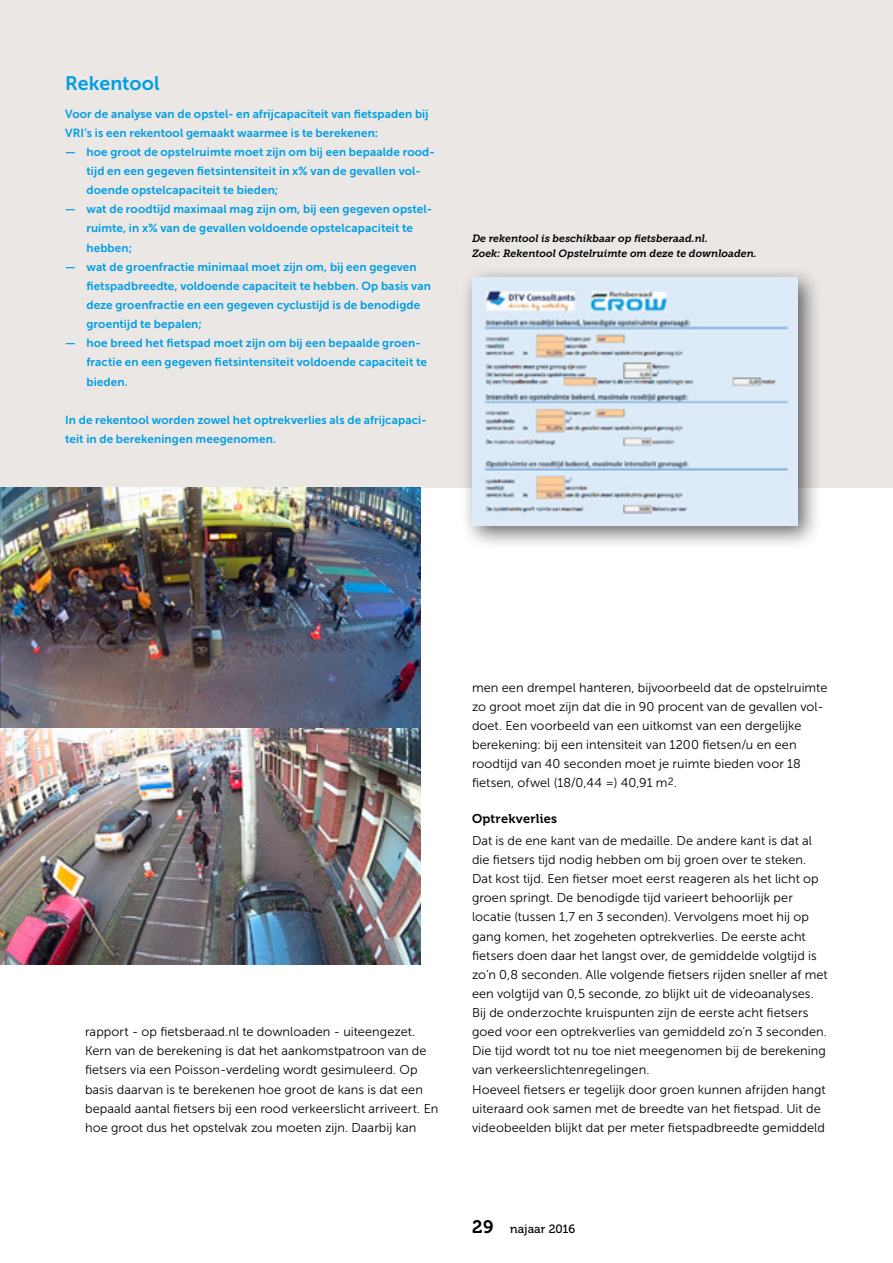
<style>
.page{position:relative;width:893px;height:1263px;background:#fff}
.page>*{position:absolute;margin:0;border:0;box-sizing:border-box;transform-origin:0 0}
.t1{font:19.5px "Museo Sans 700";letter-spacing:.005em;color:#009ee3}
.t2{font:12.75px/19.2px "Museo Sans 300";letter-spacing:.005em;color:#000}
.t3{font:12.75px "Museo 700";letter-spacing:.02em;color:#000}
.t4{font:12px "Museo 500";color:#000}
.t5{font:11.7px/19.2px "Museo Sans 700";letter-spacing:.01em;color:#009ee3}
.t6{font:italic 10.5px/15px "Museo Slab 700";color:#000}
.s1{font-family:"Museo 700";font-size:18px}
</style>
<div class="page">
<div style="left:0;top:0;width:893px;height:488px;background:#eae7e5"></div>
<img style="left:0;top:488px;width:421px;height:476px">
<div style="left:460px;top:265px;width:363px;height:285px;background:#000;opacity:.6"></div>
<img style="left:472px;top:277px;width:326px;height:248px">
<h1 class="t1" style="left:65px;top:73px;width:96px">Rekentool</h1>
<p class="t5" style="left:65px;top:104px;width:365px">Voor de analyse van de opstel- en afrijcapaciteit van fietspaden bij<br>VRI’s is een rekentool gemaakt waarmee is te berekenen:</p>
<p class="t5" style="left:86px;top:142px;width:350px;text-indent:-21px">— hoe groot de opstelruimte moet zijn om bij een bepaalde rood&shy;tijd en een gegeven fietsintensiteit in x% van de gevallen vol&shy;doende opstelcapaciteit te bieden;</p>
<p class="t5" style="left:86px;top:200px;width:347px;text-indent:-21px">— wat de roodtijd maximaal mag zijn om, bij een gegeven opstel&shy;ruimte, in x% van de gevallen voldoende opstelcapaciteit te hebben;</p>
<p class="t5" style="left:86px;top:257px;width:346px;text-indent:-21px">— wat de groenfractie minimaal moet zijn om, bij een gegeven fietspadbreedte, voldoende capaciteit te hebben. Op basis van deze groenfractie en een gegeven cyclustijd is de benodigde groentijd te bepalen;</p>
<p class="t5" style="left:86px;top:334px;width:342px;text-indent:-21px">— hoe breed het fietspad moet zijn om bij een bepaalde groen&shy;fractie en een gegeven fietsintensiteit voldoende capaciteit te bieden.</p>
<p class="t5" style="left:65px;top:410px;width:363px">In de rekentool worden zowel het optrekverlies als de afrijcapaci&shy;teit in de berekeningen meegenomen.</p>
<p class="t6" style="left:472px;top:231px;width:286px">De rekentool is beschikbaar op fietsberaad.nl.<br>Zoek: Rekentool Opstelruimte om deze te downloaden.</p>
<p class="t2" style="left:85px;top:1022px;width:355px">rapport - op fietsberaad.nl te downloaden - uiteengezet.<br>Kern van de berekening is dat het aankomstpatroon van de fietsers via een Poisson-verdeling wordt gesimuleerd. Op basis daarvan is te berekenen hoe groot de kans is dat een bepaald aantal fietsers bij een rood verkeerslicht arriveert. En hoe groot dus het opstelvak zou moeten zijn. Daarbij kan</p>
<p class="t2" style="left:472px;top:678px;width:357px">men een drempel hanteren, bijvoorbeeld dat de opstelruimte zo groot moet zijn dat die in 90 procent van de gevallen vol&shy;doet. Een voorbeeld van een uitkomst van een dergelijke berekening: bij een intensiteit van 1200 fietsen/u en een roodtijd van 40 seconden moet je ruimte bieden voor 18 fietsen, ofwel (18/0,44 =) 40,91 m<sup>2</sup>.</p>
<p class="t3" style="left:472px;top:812px;width:87px">Optrekverlies</p>
<p class="t2" style="left:472px;top:831px;width:357px">Dat is de ene kant van de medaille. De andere kant is dat al die fietsers tijd nodig hebben om bij groen over te steken.<br>Dat kost tijd. Een fietser moet eerst reageren als het licht op groen springt. De benodigde tijd varieert behoorlijk per locatie (tussen 1,7 en 3 seconden). Vervolgens moet hij op gang komen, het zogeheten optrekverlies. De eerste acht fietsers doen daar het langst over, de gemiddelde volgtijd is zo’n 0,8 seconden. Alle volgende fietsers rijden sneller af met een volgtijd van 0,5 seconde, zo blijkt uit de videoanalyses.<br>Bij de onderzochte kruispunten zijn de eerste acht fietsers goed voor een optrekverlies van gemiddeld zo’n 3 seconden.<br>Die tijd wordt tot nu toe niet meegenomen bij de berekening van verkeerslichtenregelingen.<br>Hoeveel fietsers er tegelijk door groen kunnen afrijden hangt uiteraard ook samen met de breedte van het fietspad. Uit de videobeelden blijkt dat per meter fietspadbreedte gemiddeld</p>
<p class="t4" style="left:472px;top:1222px;width:105px"><span class="s1">29</span> najaar 2016</p>
</div>
